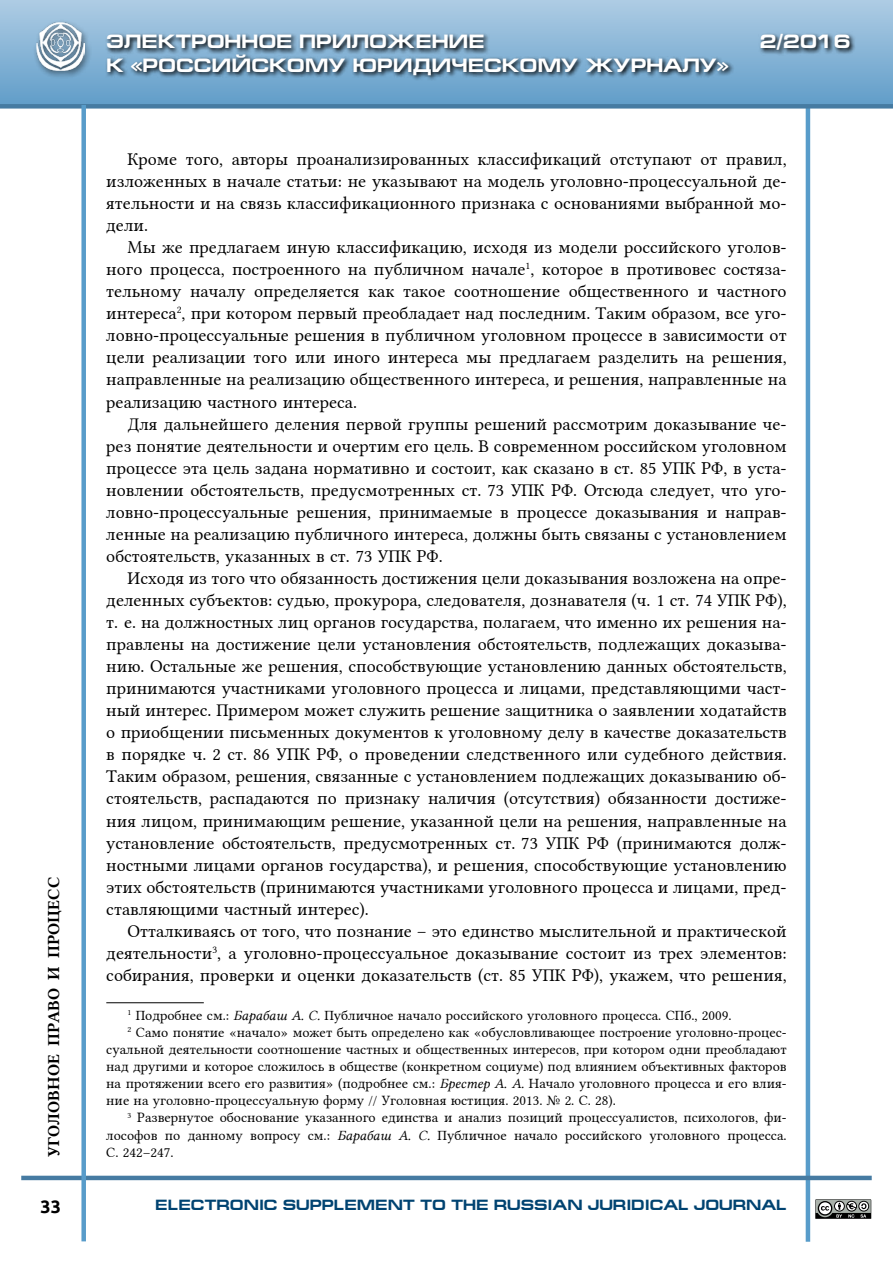
<style>
.page{position:relative;width:893px;height:1263px;background:#fff}
.page>*{position:absolute;margin:0;border:0;box-sizing:border-box;transform-origin:0 0}
.t1{font:700 19.5px "Europe Ext";color:#fff}
.t2{font:18px/22px "Lin Libertine";color:#000;text-align:justify}
.t3{font:700 18px "Ubuntu";color:#000}
.t4{font:16.5px "Lin Libertine B";color:#000}
.t5{font:700 15px "Europe Ext";color:#004371}
.t6{font:14.25px "Lin Libertine";color:#000}
.s1{font-family:"Lin Libertine I"}
</style>
<div class="page">
<hr style="left:806px;top:91px;width:4px;height:1151px;background:#589cca">
<hr style="left:21px;top:1176px;width:851px;height:4px;background:#467ba2">
<div style="left:0;top:0;width:893px;height:106px;background:linear-gradient(to bottom,#aecce4,#619dc9)"></div>
<div style="left:0;top:104px;width:893px;height:5px;background:#467ba2"></div>
<div style="left:81px;top:105px;width:5px;height:1136px;background:#589cca"></div>
<div style="left:33px;top:19px;width:59px;height:60px;background:#000;opacity:.63"></div>
<img style="left:37px;top:23px;width:47px;height:47px">
<svg style="left:105px;top:31px;width:751px;height:50px"></svg>
<svg style="left:815px;top:1199px;width:57px;height:20px"></svg>
<hr style="left:106px;top:1002px;width:98px;height:1px;background:#000">
<p class="t4" style="left:43px;top:1157px;width:281px;rotate:-90deg">уголовное право и процесс</p>
<p class="t3" style="left:41px;top:1196px;width:22px">33</p>
<p class="t1" style="left:106px;top:31px;width:380px">ЭЛЕКТРОННОЕ ПРИЛОЖЕНИЕ</p>
<p class="t1" style="left:760px;top:31px;width:92px">2/2016</p>
<p class="t1" style="left:106px;top:54px;width:624px">К «РОССИЙСКОМУ ЮРИДИЧЕСКОМУ ЖУРНАЛУ»</p>
<p class="t2" style="left:106px;top:146px;width:682px;text-indent:21px">Кроме того, авторы проанализированных классификаций отступают от правил, изложенных в начале статьи: не указывают на модель уголовно-процессуальной де&shy;ятельности и на связь классификационного признака с основаниями выбранной мо&shy;дели.</p>
<p class="t2" style="left:106px;top:234px;width:682px;text-indent:21px">Мы же предлагаем иную классификацию, исходя из модели российского уголов&shy;ного процесса, построенного на публичном начале<sup>1</sup>, которое в противовес состяза&shy;тельному началу определяется как такое соотношение общественного и частного интереса<sup>2</sup>, при котором первый преобладает над последним. Таким образом, все уго&shy;ловно-процессуальные решения в публичном уголовном процессе в зависимости от цели реализации того или иного интереса мы предлагаем разделить на решения, направленные на реализацию общественного интереса, и решения, направленные на реализацию частного интереса.</p>
<p class="t2" style="left:106px;top:411px;width:682px;text-indent:21px">Для дальнейшего деления первой группы решений рассмотрим доказывание че&shy;рез понятие деятельности и очертим его цель. В современном российском уголовном процессе эта цель задана нормативно и состоит, как сказано в ст. 85 УПК РФ, в уста&shy;новлении обстоятельств, предусмотренных ст. 73 УПК РФ. Отсюда следует, что уго&shy;ловно-процессуальные решения, принимаемые в процессе доказывания и направ&shy;ленные на реализацию публичного интереса, должны быть связаны с установлением обстоятельств, указанных в ст. 73 УПК РФ.</p>
<p class="t2" style="left:106px;top:565px;width:682px;text-indent:21px">Исходя из того что обязанность достижения цели доказывания возложена на опре&shy;деленных субъектов: судью, прокурора, следователя, дознавателя (ч. 1 ст. 74 УПК РФ), т. е. на должностных лиц органов государства, полагаем, что именно их решения на&shy;правлены на достижение цели установления обстоятельств, подлежащих доказыва&shy;нию. Остальные же решения, способствующие установлению данных обстоятельств, принимаются участниками уголовного процесса и лицами, представляющими част&shy;ный интерес. Примером может служить решение защитника о заявлении ходатайств о приобщении письменных документов к уголовному делу в качестве доказательств в порядке ч. 2 ст. 86 УПК РФ, о проведении следственного или судебного действия.<br>Таким образом, решения, связанные с установлением подлежащих доказыванию об&shy;стоятельств, распадаются по признаку наличия (отсутствия) обязанности достиже&shy;ния лицом, принимающим решение, указанной цели на решения, направленные на установление обстоятельств, предусмотренных ст. 73 УПК РФ (принимаются долж&shy;ностными лицами органов государства), и решения, способствующие установлению этих обстоятельств (принимаются участниками уголовного процесса и лицами, пред&shy;ставляющими частный интерес).</p>
<p class="t2" style="left:106px;top:918px;width:682px;text-indent:21px">Отталкиваясь от того, что познание – это единство мыслительной и практической деятельности<sup>3</sup>, а уголовно-процессуальное доказывание состоит из трех элементов: собирания, проверки и оценки доказательств (ст. 85 УПК РФ), укажем, что решения,</p>
<p class="t6" style="left:128px;top:1004px;width:605px"><sup>1</sup> Подробнее см.: <span class="s1">Барабаш А. С.</span> Публичное начало российского уголовного процесса. СПб., 2009.</p>
<p class="t6" style="left:128px;top:1021px;width:661px"><sup>2</sup> Само понятие «начало» может быть определено как «обусловливающее построение уголовно-процес-</p>
<p class="t6" style="left:106px;top:1038px;width:682px">суальной деятельности соотношение частных и общественных интересов, при котором одни преобладают</p>
<p class="t6" style="left:106px;top:1055px;width:682px">над другими и которое сложилось в обществе (конкретном социуме) под влиянием объективных факторов</p>
<p class="t6" style="left:106px;top:1072px;width:682px">на протяжении всего его развития» (подробнее см.: <span class="s1">Брестер А. А.</span> Начало уголовного процесса и его влия-</p>
<p class="t6" style="left:106px;top:1089px;width:511px">ние на уголовно-процессуальную форму // Уголовная юстиция. 2013. № 2. С. 28).</p>
<p class="t6" style="left:128px;top:1106px;width:661px"><sup>3</sup> Развернутое обоснование указанного единства и анализ позиций процессуалистов, психологов, фи-</p>
<p class="t6" style="left:106px;top:1123px;width:682px">лософов по данному вопросу см.: <span class="s1">Барабаш А. С.</span> Публичное начало российского уголовного процесса.</p>
<p class="t6" style="left:106px;top:1141px;width:69px">С. 242–247.</p>
<p class="t5" style="left:155px;top:1196px;width:633px">ELECTRONIC SUPPLEMENT TO THE RUSSIAN JURIDICAL JOURNAL</p>
</div>
